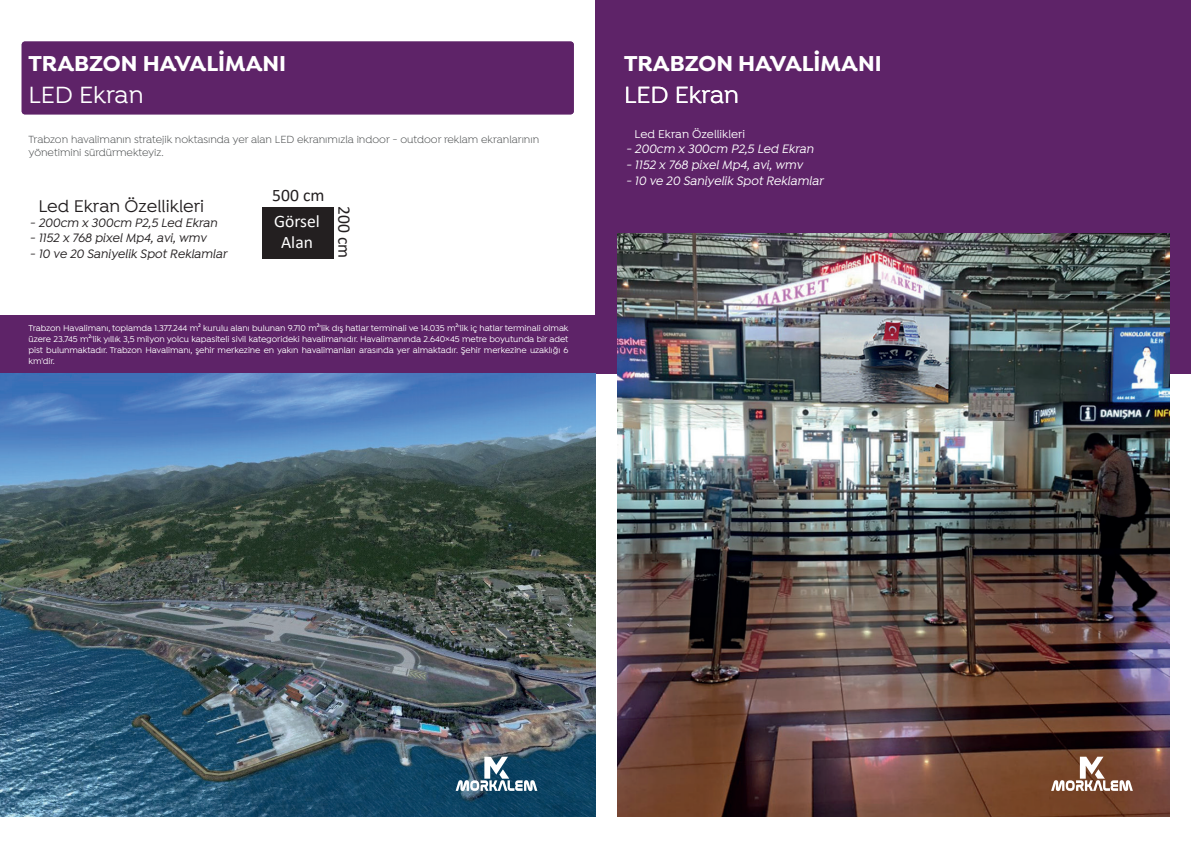
<style>
.page{position:relative;width:1191px;height:842px;background:#fff}
.page>*{position:absolute;margin:0;border:0;box-sizing:border-box;transform-origin:0 0}
.t1{font:500 25px "Isidora";color:#fff}
.t2{font:700 23px "Isidora";color:#fff}
.t3{font:500 18px "Isidora";color:#231f20}
.t4{font:17.5px "Calibri";color:#231f20}
.t5{font:17.5px/21px "Calibri";color:#fff;text-align:center}
.t6{font:italic 500 13px "Isidora";letter-spacing:-.005em;color:#231f20}
.t7{font:italic 500 13px "Isidora";letter-spacing:-.005em;color:#fff}
.t8{font:500 12px "Isidora";color:#fff}
.t9{font:11px/13px "Isidora";color:#454849}
.t10{font:500 9px/10.8px "Isidora";letter-spacing:-.005em;color:#fff;text-align:justify}
.s1{font-family:"Myriad Pro";font-weight:400}
</style>
<div class="page">
<div style="left:595px;top:0;width:596px;height:374px;background:#5e2368"></div>
<img style="left:617px;top:233px;width:552px;height:583px">
<div style="left:263px;top:207px;width:71px;height:51px;background:#231f20"></div>
<div style="left:0;top:315px;width:595px;height:59px;background:#5e2368"></div>
<img style="left:0;top:374px;width:595px;height:442px">
<svg style="left:455px;top:757px;width:82px;height:34px"></svg>
<svg style="left:1051px;top:757px;width:81px;height:34px"></svg>
<div style="left:22px;top:42px;width:552px;height:72px;background:#5e2368;border-radius:3px"></div>
<h2 class="t2" style="left:29px;top:50px;width:259px">TRABZON HAVALİMANI</h2>
<h2 class="t2" style="left:29px;top:50px;width:397px">SAMSUN - Ç RŞA BA HAVALİMANI</h2>
<h1 class="t1" style="left:29px;top:81px;width:116px">LED Ekran</h1>
<p class="t9" style="left:29px;top:133px;width:512px">Trabzon havalimanın stratejik noktasında yer alan LED ekranımızla indoor - outdoor reklam ekranlarının yönetimini sürdürmekteyiz.</p>
<h3 class="t3" style="left:38px;top:195px;width:167px">Led Ekran Özellikleri</h3>
<h3 class="t6" style="left:30px;top:215px;width:189px">- 200cm x 300cm P2,5 Led Ekran</h3>
<h3 class="t6" style="left:30px;top:231px;width:178px">- 1152 x 768 pixel Mp4, avi, wmv</h3>
<h3 class="t6" style="left:30px;top:246px;width:199px">- 10 ve 20 Saniyelik Spot Reklamlar</h3>
<h3 class="t4" style="left:272px;top:183px;width:54px">500 cm</h3>
<h3 class="t5" style="left:274px;top:210px;width:47px">Görsel<br>Alan</h3>
<h3 class="t4" style="left:356px;top:206px;width:54px;rotate:90deg">200 cm</h3>
<p class="t10" style="left:29px;top:324px;width:541px">Trabzon Havalimanı, toplamda 1.377.244 m<span class="s1">²</span> kurulu alanı bulunan 9.710 m<span class="s1">²</span>'lik dış hatlar terminali ve 14.035 m<span class="s1">²</span>'lik iç hatlar terminali olmak üzere 23.745 m<span class="s1">²</span>'lik yıllık 3,5 milyon yolcu kapasiteli sivil kategorideki havalimanıdır. Havalimanında 2.640×45 metre boyutunda bir adet pist bulunmaktadır. Trabzon Havalimanı, şehir merkezine en yakın havalimanları arasında yer almaktadır. Şehir merkezine uzaklığı 6 km'dir.</p>
<h2 class="t2" style="left:624px;top:50px;width:259px">TRABZON HAVALİMANI</h2>
<h1 class="t1" style="left:624px;top:81px;width:116px">LED Ekran</h1>
<h3 class="t8" style="left:634px;top:128px;width:112px">Led Ekran Özellikleri</h3>
<h3 class="t7" style="left:626px;top:142px;width:189px">- 200cm x 300cm P2,5 Led Ekran</h3>
<h3 class="t7" style="left:626px;top:157px;width:178px">- 1152 x 768 pixel Mp4, avi, wmv</h3>
<h3 class="t7" style="left:626px;top:173px;width:199px">- 10 ve 20 Saniyelik Spot Reklamlar</h3>
</div>
